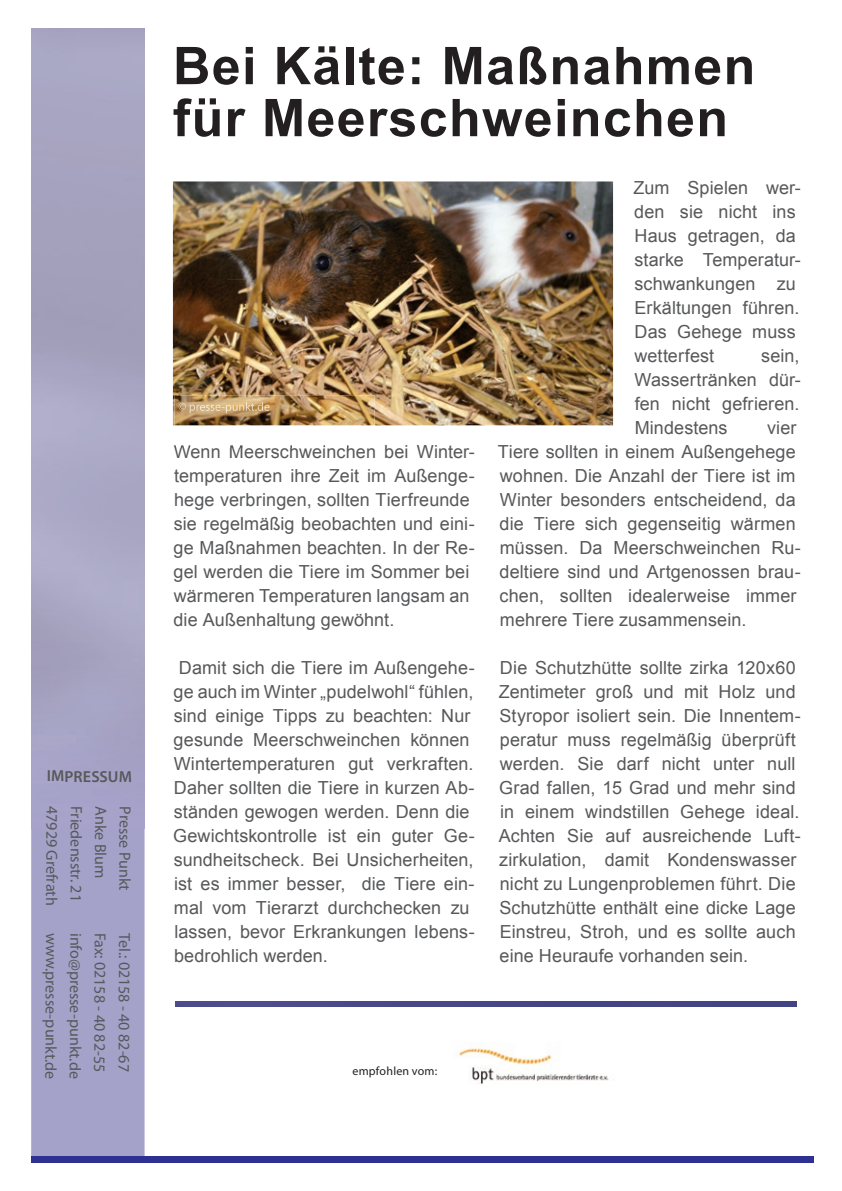
<style>
.page{position:relative;width:842px;height:1191px;background:#fff}
.page>*{position:absolute;margin:0;border:0;box-sizing:border-box;transform-origin:0 0}
.t1{font:700 52px/52px "Arial";letter-spacing:.025em;color:#231f20}
.t2{font:18px/24px "Arial";letter-spacing:.005em;color:#57585a}
.t3{font:16px "Myriad Pro";letter-spacing:-.005em;color:#57585a}
.t4{font:600 16px "Myriad Pro";letter-spacing:.005em;color:#57585a}
.t5{font:12px "Myriad Pro";letter-spacing:.02em;color:#231f20}
</style>
<div class="page">
<div style="left:31px;top:828px;width:114px;height:329px;background:#a5a2ca"></div>
<div style="left:31px;top:1157px;width:783px;height:6px;background:#2e3092"></div>
<div style="left:176px;top:1001px;width:621px;height:5px;background:#464788"></div>
<img style="left:458px;top:1047px;width:151px;height:37px">
<img style="left:173px;top:181px;width:440px;height:244px">
<img style="left:175px;top:395px;width:200px;height:31px">
<img style="left:175px;top:445px;width:174px;height:2px">
<img style="left:179px;top:402px;width:90px;height:11px">
<p class="t4" style="left:47px;top:766px;width:87px">IMPRESSUM</p>
<p class="t3" style="left:62px;top:806px;width:101px;rotate:90deg">47929 Grefrath</p>
<p class="t3" style="left:86px;top:806px;width:97px;rotate:90deg">Friedensstr. 21</p>
<p class="t3" style="left:110px;top:806px;width:74px;rotate:90deg">Anke Blum</p>
<p class="t3" style="left:135px;top:806px;width:86px;rotate:90deg">Presse Punkt</p>
<p class="t3" style="left:61px;top:932px;width:148px;rotate:90deg">www.presse-punkt.de</p>
<p class="t3" style="left:85px;top:932px;width:147px;rotate:90deg">info@presse-punkt.de</p>
<p class="t3" style="left:110px;top:933px;width:141px;rotate:90deg">Fax: 02158 - 40 82-55</p>
<p class="t3" style="left:134px;top:933px;width:140px;rotate:90deg">Tel.: 02158 - 40 82-67</p>
<h1 class="t1" style="left:173px;top:41px;width:584px">Bei Kälte: Maßnahmen für Meerschweinchen</h1>
<p class="t2" style="left:174px;top:440px;width:303px">Wenn Meerschweinchen bei Winter&shy;temperaturen ihre Zeit im Außenge&shy;hege verbringen, sollten Tierfreunde sie regelmäßig beobachten und eini&shy;ge Maßnahmen beachten. In der Re&shy;gel werden die Tiere im Sommer bei wärmeren Temperaturen langsam an die Außenhaltung gewöhnt.</p>
<p class="t2" style="left:173px;top:656px;width:303px;text-indent:6px">Damit sich die Tiere im Außengehe&shy;ge auch im Winter „pudelwohl“ fühlen, sind einige Tipps zu beachten: Nur gesunde Meerschweinchen können Wintertemperaturen gut verkraften.<br>Daher sollten die Tiere in kurzen Ab&shy;ständen gewogen werden. Denn die Gewichtskontrolle ist ein guter Ge&shy;sundheitscheck. Bei Unsicherheiten, ist es immer besser, die Tiere ein&shy;mal vom Tierarzt durchchecken zu lassen, bevor Erkrankungen lebens&shy;bedrohlich werden.</p>
<p class="t2" style="left:633px;top:176px;width:169px">Zum Spielen wer&shy;den sie nicht ins<br>Haus getragen, da starke Temperatur&shy;schwankungen zu<br>Erkältungen führen.<br>Das Gehege muss wetterfest</p>
<p class="t2" style="left:634px;top:344px;width:168px;text-align:justify;text-indent:127px">sein, Wassertränken dür&shy;fen nicht gefrieren.<br>Mindestens</p>
<p class="t2" style="left:498px;top:416px;width:305px;text-indent:269px">vier<br>Tiere sollten in einem Außengehege wohnen. Die Anzahl der Tiere ist im<br>Winter besonders entscheidend, da die Tiere sich gegenseitig wärmen müssen. Da Meerschweinchen Ru&shy;deltiere sind und Artgenossen brau&shy;chen, sollten idealerweise immer mehrere Tiere zusammensein.</p>
<p class="t2" style="left:499px;top:656px;width:303px">Die Schutzhütte sollte zirka 120x60<br>Zentimeter groß und mit Holz und Styropor isoliert sein. Die Innentem&shy;peratur muss regelmäßig überprüft werden. Sie darf nicht unter null Grad fallen, 15 Grad und mehr sind in einem windstillen Gehege ideal.<br>Achten Sie auf ausreichende Luft&shy;zirkulation, damit Kondenswasser nicht zu Lungenproblemen führt. Die Schutzhütte enthält eine dicke Lage Einstreu, Stroh, und es sollte auch eine Heuraufe vorhanden sein.</p>
<p class="t5" style="left:352px;top:1064px;width:86px">empfohlen vom:</p>
</div>
